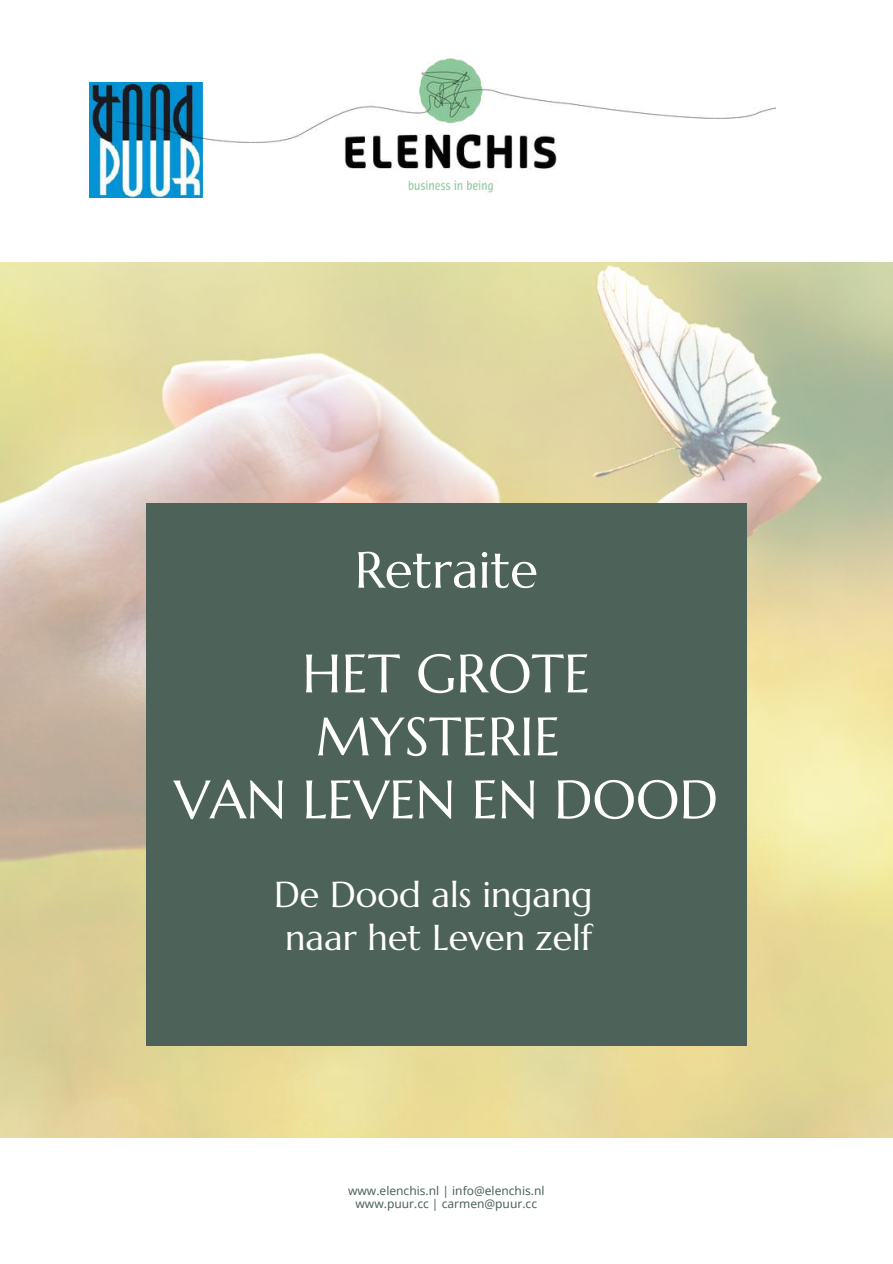
<style>
.page{position:relative;width:893px;height:1264px;background:#fff}
.page>*{position:absolute;margin:0;border:0;box-sizing:border-box;transform-origin:0 0}
.t1{font:54px/63px "Marcellus";color:#fff;text-align:center}
.t2{font:51px "Marcellus";color:#fff}
.t3{font:36px/43.3px "Marcellus";color:#fff;text-align:center}
.t4{font:12px/12.3px "Noto Sans";color:#4d6359;text-align:center}
</style>
<div class="page">
<img style="left:89px;top:83px;width:28px;height:114px">
<img style="left:117px;top:58px;width:658px;height:140px">
<img style="left:0;top:262px;width:892px;height:875px">
<div style="left:146px;top:503px;width:600px;height:543px;background:#4d6359"></div>
<h2 class="t2" style="left:355px;top:538px;width:185px">Retraite</h2>
<h1 class="t1" style="left:174px;top:642px;width:545px">HET GROTE<br>MYSTERIE<br>VAN LEVEN EN DOOD</h1>
<h3 class="t3" style="left:274px;top:872px;width:320px">De Dood als ingang naar het Leven zelf</h3>
<p class="t4" style="left:348px;top:1184px;width:198px">www.elenchis.nl | info@elenchis.nl www.puur.cc | carmen@puur.cc</p>
</div>
